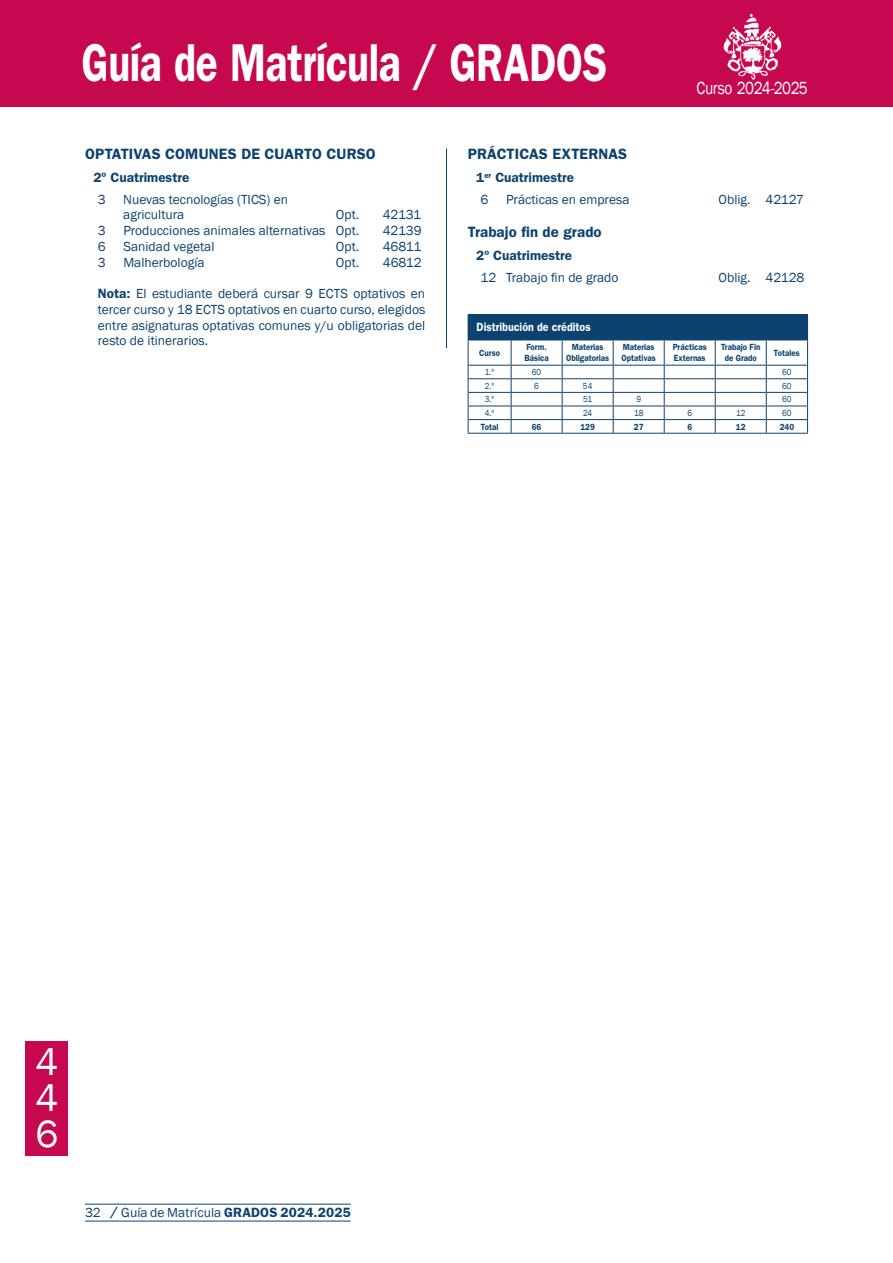
<style>
.page{position:relative;width:893px;height:1263px;background:#fff}
.page>*{position:absolute;margin:0;border:0;box-sizing:border-box;transform-origin:0 0}
.t1{font:600 53.55px "ITC Franklin Gothic Std";letter-spacing:-.01em;color:#fff;scale:.76 1}
.t2{font:39px/35.8px "Franklin Gothic";color:#fff;text-align:justify}
.t3{font:18px "Franklin Gothic";letter-spacing:-.035em;color:#fff;scale:.85 1}
.t4{font:600 15px "ITC Franklin Gothic Std";letter-spacing:.005em;color:#0c426f}
.t5{font:13.5px/15.8px "Franklin Gothic";color:#0c426f}
.t6{font:600 13.5px "ITC Franklin Gothic Std";color:#0c426f}
.t7{font:600 12px "ITC Franklin Gothic Std";color:#fff;scale:.89 1}
.t8{font:600 9px/10.8px "ITC Franklin Gothic Std";color:#0c426f;scale:.89 1}
.t9{font:9px "Franklin Gothic";color:#0c426f;scale:.89 1}
.s1{font-family:"ITC Franklin Gothic Std";font-weight:600}
</style>
<div class="page">
<div style="left:0;top:0;width:893px;height:106px;background:#c60850"></div>
<img style="left:723px;top:13px;width:58px;height:67px">
<hr style="left:85px;top:1204px;width:266px;height:1px;background:#0c426f">
<hr style="left:85px;top:1221px;width:266px;height:1px;background:#0c426f">
<div style="left:26px;top:1041px;width:42px;height:115px;background:#c60850"></div>
<hr style="left:446px;top:149px;width:1px;height:199px;background:#0c426f">
<div style="left:468px;top:315px;width:339px;height:25px;background:#0c426f"></div>
<hr style="left:468px;top:314px;width:43px;height:1px;background:#0c426f">
<hr style="left:511px;top:314px;width:51px;height:1px;background:#0c426f">
<hr style="left:562px;top:314px;width:51px;height:1px;background:#0c426f">
<hr style="left:613px;top:314px;width:51px;height:1px;background:#0c426f">
<hr style="left:664px;top:314px;width:51px;height:1px;background:#0c426f">
<hr style="left:715px;top:314px;width:51px;height:1px;background:#0c426f">
<hr style="left:766px;top:314px;width:42px;height:1px;background:#0c426f">
<hr style="left:468px;top:340px;width:43px;height:1px;background:#0c426f">
<hr style="left:511px;top:340px;width:51px;height:1px;background:#0c426f">
<hr style="left:562px;top:340px;width:51px;height:1px;background:#0c426f">
<hr style="left:613px;top:340px;width:51px;height:1px;background:#0c426f">
<hr style="left:664px;top:340px;width:51px;height:1px;background:#0c426f">
<hr style="left:715px;top:340px;width:51px;height:1px;background:#0c426f">
<hr style="left:766px;top:340px;width:42px;height:1px;background:#0c426f">
<svg style="left:468px;top:340px;width:1px;height:93px"></svg>
<svg style="left:511px;top:340px;width:1px;height:93px"></svg>
<svg style="left:562px;top:340px;width:1px;height:93px"></svg>
<svg style="left:613px;top:340px;width:1px;height:93px"></svg>
<svg style="left:664px;top:340px;width:1px;height:93px"></svg>
<svg style="left:715px;top:340px;width:1px;height:93px"></svg>
<svg style="left:766px;top:340px;width:1px;height:93px"></svg>
<svg style="left:807px;top:315px;width:1px;height:118px"></svg>
<hr style="left:468px;top:365px;width:43px;height:1px;background:#0c426f">
<hr style="left:511px;top:365px;width:51px;height:1px;background:#0c426f">
<hr style="left:562px;top:365px;width:51px;height:1px;background:#0c426f">
<hr style="left:613px;top:365px;width:51px;height:1px;background:#0c426f">
<hr style="left:664px;top:365px;width:51px;height:1px;background:#0c426f">
<hr style="left:715px;top:365px;width:51px;height:1px;background:#0c426f">
<hr style="left:766px;top:365px;width:42px;height:1px;background:#0c426f">
<hr style="left:468px;top:378px;width:43px;height:1px;background:#0c426f">
<hr style="left:511px;top:378px;width:51px;height:1px;background:#0c426f">
<hr style="left:562px;top:378px;width:51px;height:1px;background:#0c426f">
<hr style="left:613px;top:378px;width:51px;height:1px;background:#0c426f">
<hr style="left:664px;top:378px;width:51px;height:1px;background:#0c426f">
<hr style="left:715px;top:378px;width:51px;height:1px;background:#0c426f">
<hr style="left:766px;top:378px;width:42px;height:1px;background:#0c426f">
<hr style="left:468px;top:392px;width:43px;height:1px;background:#0c426f">
<hr style="left:511px;top:392px;width:51px;height:1px;background:#0c426f">
<hr style="left:562px;top:392px;width:51px;height:1px;background:#0c426f">
<hr style="left:613px;top:392px;width:51px;height:1px;background:#0c426f">
<hr style="left:664px;top:392px;width:51px;height:1px;background:#0c426f">
<hr style="left:715px;top:392px;width:51px;height:1px;background:#0c426f">
<hr style="left:766px;top:392px;width:42px;height:1px;background:#0c426f">
<hr style="left:468px;top:406px;width:43px;height:1px;background:#0c426f">
<hr style="left:511px;top:406px;width:51px;height:1px;background:#0c426f">
<hr style="left:562px;top:406px;width:51px;height:1px;background:#0c426f">
<hr style="left:613px;top:406px;width:51px;height:1px;background:#0c426f">
<hr style="left:664px;top:406px;width:51px;height:1px;background:#0c426f">
<hr style="left:715px;top:406px;width:51px;height:1px;background:#0c426f">
<hr style="left:766px;top:406px;width:42px;height:1px;background:#0c426f">
<hr style="left:468px;top:419px;width:43px;height:1px;background:#0c426f">
<hr style="left:511px;top:419px;width:51px;height:1px;background:#0c426f">
<hr style="left:562px;top:419px;width:51px;height:1px;background:#0c426f">
<hr style="left:613px;top:419px;width:51px;height:1px;background:#0c426f">
<hr style="left:664px;top:419px;width:51px;height:1px;background:#0c426f">
<hr style="left:715px;top:419px;width:51px;height:1px;background:#0c426f">
<hr style="left:766px;top:419px;width:42px;height:1px;background:#0c426f">
<hr style="left:468px;top:433px;width:43px;height:1px;background:#0c426f">
<hr style="left:511px;top:433px;width:51px;height:1px;background:#0c426f">
<hr style="left:562px;top:433px;width:51px;height:1px;background:#0c426f">
<hr style="left:613px;top:433px;width:51px;height:1px;background:#0c426f">
<hr style="left:664px;top:433px;width:51px;height:1px;background:#0c426f">
<hr style="left:715px;top:433px;width:51px;height:1px;background:#0c426f">
<hr style="left:766px;top:433px;width:42px;height:1px;background:#0c426f">
<h1 class="t1" style="left:82px;top:31px;width:693px">Guía de Matrícula / GRADOS</h1>
<h3 class="t3" style="left:697px;top:77px;width:133px">Curso 2024-2025</h3>
<p class="t4" style="left:85px;top:145px;width:292px">OPTATIVAS COMUNES DE CUARTO CURSO</p>
<p class="t6" style="left:94px;top:169px;width:97px">2º Cuatrimestre</p>
<p class="t5" style="left:98px;top:192px;width:9px">3</p>
<p class="t5" style="left:123px;top:192px;width:166px">Nuevas tecnologías (TICS) en agricultura</p>
<p class="t5" style="left:336px;top:207px;width:25px">Opt.</p>
<p class="t5" style="left:383px;top:207px;width:40px">42131</p>
<p class="t5" style="left:98px;top:223px;width:9px">3</p>
<p class="t5" style="left:123px;top:223px;width:237px">Producciones animales alternativas Opt.</p>
<p class="t5" style="left:383px;top:223px;width:40px">42139</p>
<p class="t5" style="left:98px;top:239px;width:9px">6</p>
<p class="t5" style="left:123px;top:239px;width:93px">Sanidad vegetal</p>
<p class="t5" style="left:336px;top:239px;width:25px">Opt.</p>
<p class="t5" style="left:383px;top:239px;width:40px">46811</p>
<p class="t5" style="left:98px;top:255px;width:9px">3</p>
<p class="t5" style="left:123px;top:255px;width:83px">Malherbología</p>
<p class="t5" style="left:336px;top:255px;width:25px">Opt.</p>
<p class="t5" style="left:383px;top:255px;width:41px">46812</p>
<p class="t5" style="left:98px;top:286px;width:329px;text-align:justify"><span class="s1">Nota:</span> El estudiante deberá cursar 9 ECTS optativos en tercer curso y 18 ECTS optativos en cuarto curso, elegidos entre asignaturas optativas comunes y/u obligatorias del resto de itinerarios.</p>
<p class="t4" style="left:468px;top:145px;width:161px">PRÁCTICAS EXTERNAS</p>
<p class="t6" style="left:476px;top:169px;width:99px">1<sup>er</sup> Cuatrimestre</p>
<p class="t5" style="left:480px;top:192px;width:9px">6</p>
<p class="t5" style="left:506px;top:192px;width:125px">Prácticas en empresa</p>
<p class="t5" style="left:719px;top:192px;width:87px">Oblig. 42127</p>
<p class="t4" style="left:468px;top:223px;width:135px">Trabajo fin de grado</p>
<p class="t6" style="left:476px;top:247px;width:97px">2º Cuatrimestre</p>
<p class="t5" style="left:480px;top:270px;width:140px">12 Trabajo fin de grado</p>
<p class="t5" style="left:719px;top:270px;width:87px">Oblig. 42128</p>
<p class="t7" style="left:477px;top:320px;width:130px">Distribución de créditos</p>
<p class="t8" style="left:479px;top:347px;width:25px">Curso</p>
<p class="t8" style="left:524px;top:342px;width:29px">Form.<br>Básica</p>
<p class="t8" style="left:566px;top:342px;width:50px;text-align:center">Materias<br>Obligatorias</p>
<p class="t8" style="left:622px;top:342px;width:40px">Materias<br>Optativas</p>
<p class="t8" style="left:673px;top:342px;width:40px">Prácticas<br>Externas</p>
<p class="t8" style="left:721px;top:342px;width:46px;text-align:center">Trabajo Fin de Grado</p>
<p class="t8" style="left:774px;top:347px;width:31px">Totales</p>
<p class="t9" style="left:485px;top:366px;width:12px">1.º</p>
<p class="t9" style="left:532px;top:366px;width:12px">60</p>
<p class="t9" style="left:782px;top:366px;width:12px">60</p>
<p class="t9" style="left:485px;top:380px;width:12px">2.º</p>
<p class="t9" style="left:534px;top:380px;width:7px">6</p>
<p class="t9" style="left:583px;top:380px;width:12px">54</p>
<p class="t9" style="left:782px;top:380px;width:12px">60</p>
<p class="t9" style="left:485px;top:394px;width:12px">3.º</p>
<p class="t9" style="left:583px;top:394px;width:12px">51</p>
<p class="t9" style="left:636px;top:394px;width:7px">9</p>
<p class="t9" style="left:782px;top:394px;width:12px">60</p>
<p class="t9" style="left:485px;top:407px;width:12px">4.º</p>
<p class="t9" style="left:583px;top:407px;width:12px">24</p>
<p class="t9" style="left:634px;top:407px;width:12px">18</p>
<p class="t9" style="left:687px;top:407px;width:7px">6</p>
<p class="t9" style="left:736px;top:407px;width:12px">12</p>
<p class="t9" style="left:782px;top:407px;width:12px">60</p>
<p class="t8" style="left:481px;top:421px;width:21px">Total</p>
<p class="t8" style="left:532px;top:421px;width:12px">66</p>
<p class="t8" style="left:580px;top:421px;width:18px">129</p>
<p class="t8" style="left:634px;top:421px;width:12px">27</p>
<p class="t8" style="left:687px;top:421px;width:7px">6</p>
<p class="t8" style="left:736px;top:421px;width:12px">12</p>
<p class="t8" style="left:780px;top:421px;width:18px">240</p>
<h2 class="t2" style="left:35px;top:1045px;width:24px">4<br>4<br>6</h2>
<p class="t6" style="left:110px;top:1203px;width:10px">/</p>
<p class="t5" style="left:85px;top:1205px;width:17px">32</p>
<p class="t5" style="left:121px;top:1205px;width:231px">Guía de Matrícula <span class="s1">GRADOS 2024.2025</span></p>
</div>
